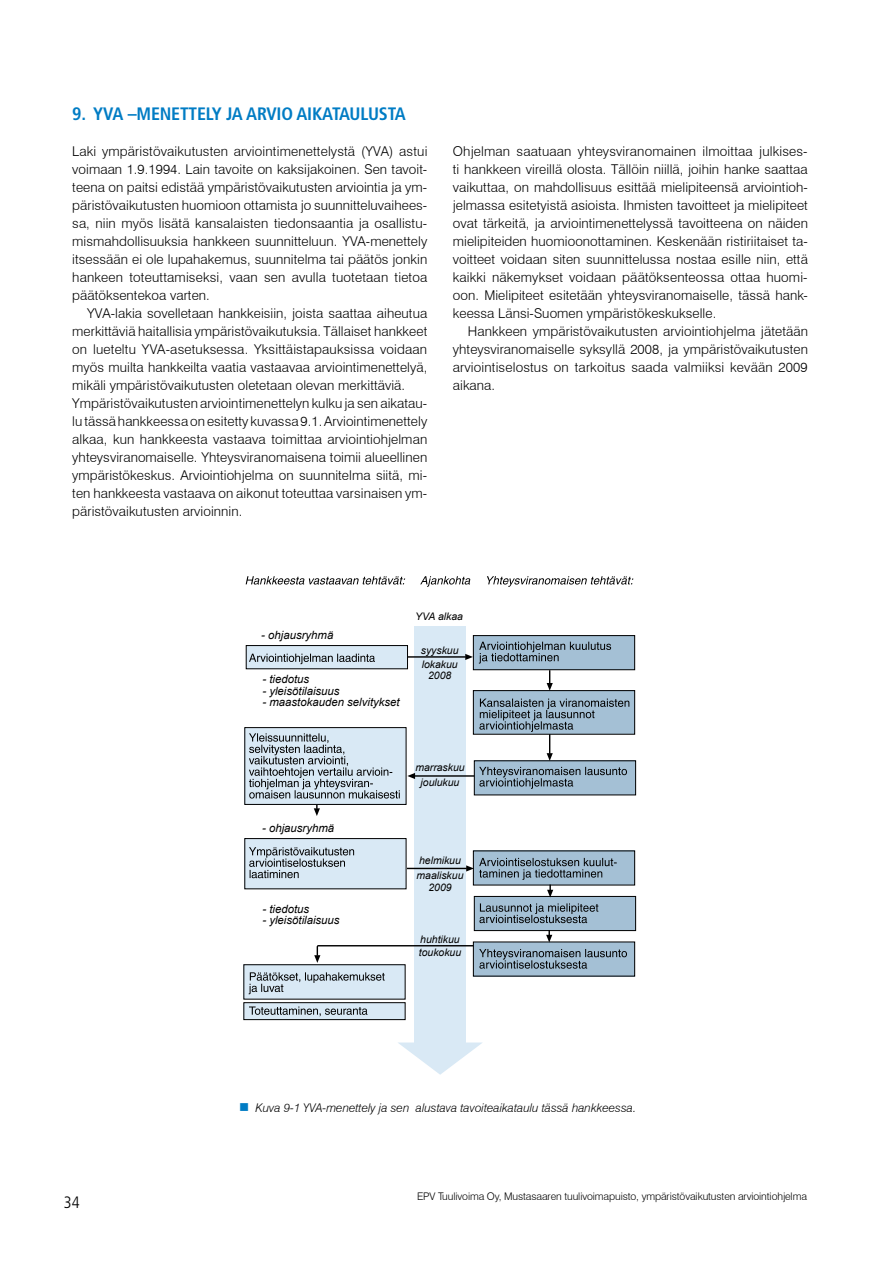
<style>
.page{position:relative;width:893px;height:1263px;background:#fff}
.page>*{position:absolute;margin:0;border:0;box-sizing:border-box;transform-origin:0 0}
.t1{font:700 condensed 18px "Frutiger";letter-spacing:-.01em;color:#007cc4}
.t2{font:300 condensed 16.5px "Frutiger";color:#000}
.t3{font:300 13.5px/18px "Swiss 721 BT";letter-spacing:.005em;color:#000;text-align:justify}
.t4{font:italic 300 12px "Swiss 721 BT";color:#000}
.t5{font:italic 11.4px "Arial";color:#000}
.t6{font:300 10.5px "Swiss 721 BT";letter-spacing:-.01em;color:#000}
.t7{font:italic 10.5px/15.1px "Arial";color:#000}
</style>
<div class="page">
<div style="left:415px;top:626px;width:51px;height:416px;background:#d9e9f5"></div>
<svg style="left:398px;top:1042px;width:84px;height:33px"></svg>
<div style="left:246px;top:645px;width:161px;height:24px;background:#d9e9f5"></div>
<div style="left:246px;top:645px;width:162px;height:24px;border:1px solid #000"></div>
<div style="left:245px;top:728px;width:161px;height:76px;background:#d9e9f5"></div>
<div style="left:244px;top:727px;width:163px;height:78px;border:1px solid #000"></div>
<div style="left:245px;top:838px;width:161px;height:51px;background:#d9e9f5"></div>
<div style="left:244px;top:838px;width:163px;height:51px;border:1px solid #000"></div>
<div style="left:244px;top:965px;width:161px;height:34px;background:#d9e9f5"></div>
<div style="left:243px;top:964px;width:163px;height:35px;border:1px solid #000"></div>
<div style="left:473px;top:636px;width:162px;height:34px;background:#a4c0d5"></div>
<div style="left:473px;top:635px;width:162px;height:35px;border:1px solid #000"></div>
<div style="left:474px;top:761px;width:162px;height:34px;background:#a4c0d5"></div>
<div style="left:473px;top:851px;width:162px;height:34px;background:#a4c0d5"></div>
<div style="left:474px;top:896px;width:162px;height:34px;background:#a4c0d5"></div>
<div style="left:474px;top:896px;width:162px;height:35px;border:1px solid #000"></div>
<div style="left:473px;top:942px;width:162px;height:34px;background:#a4c0d5"></div>
<div style="left:473px;top:691px;width:162px;height:43px;background:#a4c0d5"></div>
<div style="left:473px;top:690px;width:162px;height:45px;border:1px solid #000"></div>
<div style="left:244px;top:1003px;width:161px;height:16px;background:#d9e9f5"></div>
<div style="left:243px;top:1002px;width:163px;height:18px;border:1px solid #000"></div>
<svg style="left:249px;top:654px;width:126px;height:10px"></svg>
<svg style="left:249px;top:733px;width:151px;height:83px"></svg>
<svg style="left:249px;top:847px;width:105px;height:31px"></svg>
<svg style="left:249px;top:972px;width:136px;height:22px"></svg>
<svg style="left:249px;top:1006px;width:118px;height:10px"></svg>
<svg style="left:479px;top:642px;width:132px;height:22px"></svg>
<svg style="left:479px;top:767px;width:148px;height:22px"></svg>
<svg style="left:479px;top:903px;width:119px;height:20px"></svg>
<svg style="left:479px;top:949px;width:148px;height:20px"></svg>
<svg style="left:246px;top:576px;width:387px;height:11px"></svg>
<hr style="left:408px;top:656px;width:58px;height:2px;background:#000">
<svg style="left:465px;top:654px;width:8px;height:6px"></svg>
<svg style="left:547px;top:670px;width:6px;height:21px"></svg>
<svg style="left:479px;top:698px;width:150px;height:63px"></svg>
<hr style="left:415px;top:775px;width:59px;height:2px;background:#000">
<svg style="left:407px;top:773px;width:8px;height:6px"></svg>
<hr style="left:407px;top:868px;width:60px;height:1px;background:#000">
<svg style="left:466px;top:858px;width:151px;height:39px"></svg>
<svg style="left:546px;top:930px;width:6px;height:12px"></svg>
<hr style="left:317px;top:945px;width:156px;height:1px;background:#000">
<svg style="left:314px;top:946px;width:6px;height:17px"></svg>
<h1 class="t1" style="left:72px;top:103px;width:335px">9. YVA –MENETTELY JA ARVIO AIKATAULUSTA</h1>
<p class="t3" style="left:72px;top:143px;width:357px">Laki ympäristövaikutusten arviointimenettelystä (YVA) astui voimaan 1.9.1994. Lain tavoite on kaksijakoinen. Sen tavoit&shy;teena on paitsi edistää ympäristövaikutusten arviointia ja ym&shy;päristövaikutusten huomioon ottamista jo suunnitteluvaihees&shy;sa, niin myös lisätä kansalaisten tiedonsaantia ja osallistu&shy;mismahdollisuuksia hankkeen suunnitteluun. YVA-menettely itsessään ei ole lupahakemus, suunnitelma tai päätös jonkin hankeen toteuttamiseksi, vaan sen avulla tuotetaan tietoa päätöksentekoa varten.</p>
<p class="t3" style="left:72px;top:305px;width:357px;text-align:left;text-indent:15px">YVA-lakia sovelletaan hankkeisiin, joista saattaa aiheutua merkittäviä haitallisia ympäristövaikutuksia. Tällaiset hankkeet on lueteltu YVA-asetuksessa. Yksittäistapauksissa voidaan myös muilta hankkeilta vaatia vastaavaa arviointimenettelyä, mikäli ympäristövaikutusten oletetaan olevan merkittäviä.<br>Ympäristövaikutusten arviointimenettelyn kulku ja sen aikatau&shy;lu tässä hankkeessa on esitetty kuvassa 9.1. Arviointimenettely alkaa, kun hankkeesta vastaava toimittaa arviointiohjelman yhteysviranomaiselle. Yhteysviranomaisena toimii alueellinen ympäristökeskus. Arviointiohjelma on suunnitelma siitä, mi&shy;ten hankkeesta vastaava on aikonut toteuttaa varsinaisen ym&shy;päristövaikutusten arvioinnin.</p>
<p class="t3" style="left:453px;top:142px;width:357px">Ohjelman saatuaan yhteysviranomainen ilmoittaa julkises&shy;ti hankkeen vireillä olosta. Tällöin niillä, joihin hanke saattaa vaikuttaa, on mahdollisuus esittää mielipiteensä arviointioh&shy;jelmassa esitetyistä asioista. Ihmisten tavoitteet ja mielipiteet ovat tärkeitä, ja arviointimenettelyssä tavoitteena on näiden mielipiteiden huomioonottaminen. Keskenään ristiriitaiset ta&shy;voitteet voidaan siten suunnittelussa nostaa esille niin, että kaikki näkemykset voidaan päätöksenteossa ottaa huomi&shy;oon. Mielipiteet esitetään yhteysviranomaiselle, tässä hank&shy;keessa Länsi-Suomen ympäristökeskukselle.</p>
<p class="t3" style="left:453px;top:322px;width:357px;text-indent:15px">Hankkeen ympäristövaikutusten arviointiohjelma jätetään yhteysviranomaiselle syksyllä 2008, ja ympäristövaikutusten arviointiselostus on tarkoitus saada valmiiksi kevään 2009 aikana.</p>
<p class="t5" style="left:261px;top:627px;width:74px">- ohjausryhmä</p>
<p class="t5" style="left:262px;top:672px;width:48px">- tiedotus</p>
<p class="t5" style="left:262px;top:683px;width:79px">- yleisötilaisuus</p>
<p class="t5" style="left:262px;top:695px;width:139px">- maastokauden selvitykset</p>
<p class="t7" style="left:415px;top:609px;width:49px">YVA alkaa</p>
<p class="t7" style="left:421px;top:643px;width:39px;line-height:14.2px">syyskuu lokakuu</p>
<p class="t7" style="left:428px;top:668px;width:25px">2008</p>
<p class="t5" style="left:262px;top:821px;width:74px">- ohjausryhmä</p>
<p class="t5" style="left:262px;top:901px;width:48px">- tiedotus</p>
<p class="t5" style="left:262px;top:913px;width:79px">- yleisötilaisuus</p>
<p class="t7" style="left:415px;top:760px;width:51px;text-align:center">marraskuu joulukuu</p>
<p class="t7" style="left:416px;top:853px;width:48px">helmikuu maaliskuu</p>
<p class="t7" style="left:428px;top:879px;width:25px">2009</p>
<p class="t7" style="left:419px;top:932px;width:44px;line-height:13.4px">huhtikuu toukokuu</p>
<p class="t4" style="left:256px;top:1101px;width:382px">Kuva 9‑1 YVA-menettely ja sen alustava tavoiteaikataulu tässä hankkeessa.</p>
<p class="t2" style="left:64px;top:1192px;width:17px">34</p>
<p class="t6" style="left:417px;top:1190px;width:391px">EPV Tuulivoima Oy, Mustasaaren tuulivoimapuisto, ympäristövaikutusten arviointiohjelma</p>
</div>
